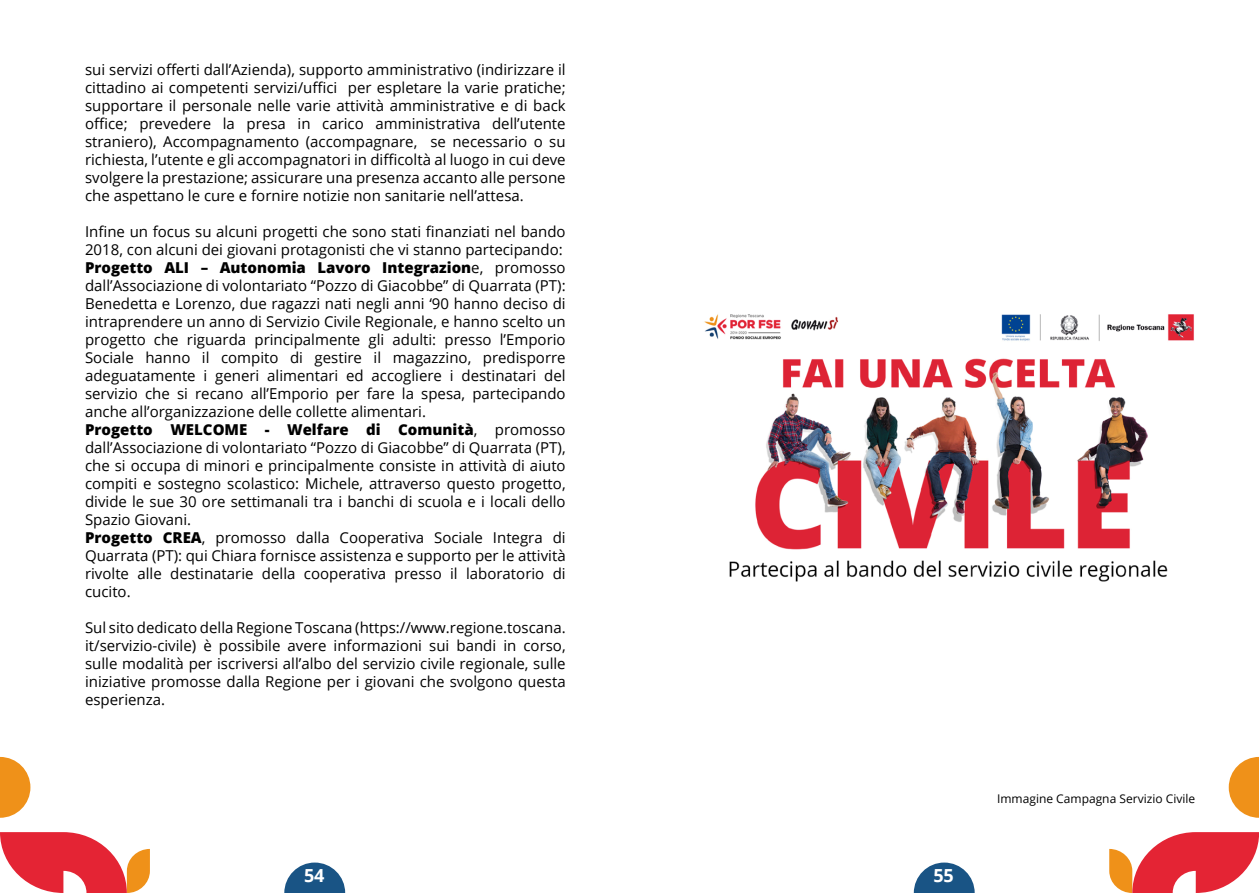
<style>
.page{position:relative;width:1259px;height:893px;background:#fff}
.page>*{position:absolute;margin:0;border:0;box-sizing:border-box;transform-origin:0 0}
.t1{font:700 18px "Open Sans";color:#fff}
.t2{font:15px/18px "Open Sans";color:#000;text-align:justify}
.t3{font:12px "Open Sans";color:#000}
.s1{font-weight:800}
</style>
<div class="page">
<svg style="left:914px;top:862px;width:60px;height:31px"></svg>
<svg style="left:284px;top:862px;width:61px;height:31px"></svg>
<svg style="left:0;top:757px;width:30px;height:61px"></svg>
<svg style="left:0;top:832px;width:150px;height:61px"></svg>
<svg style="left:1228px;top:757px;width:31px;height:61px"></svg>
<svg style="left:1109px;top:832px;width:150px;height:61px"></svg>
<img style="left:704px;top:314px;width:490px;height:268px">
<p class="t2" style="left:85px;top:60px;width:482px">sui servizi offerti dall’Azienda), supporto amministrativo (indirizzare il cittadino ai competenti servizi/uffici per espletare la varie pratiche; supportare il personale nelle varie attività amministrative e di back office; prevedere la presa in carico amministrativa dell’utente straniero), Accompagnamento (accompagnare, se necessario o su richiesta, l’utente e gli accompagnatori in difficoltà al luogo in cui deve svolgere la prestazione; assicurare una presenza accanto alle persone che aspettano le cure e fornire notizie non sanitarie nell’attesa.</p>
<p class="t2" style="left:85px;top:222px;width:482px;text-align:left">Infine un focus su alcuni progetti che sono stati finanziati nel bando 2018, con alcuni dei giovani protagonisti che vi stanno partecipando:<br><span class="s1">Progetto ALI – Autonomia Lavoro Integrazion</span>e, promosso dall’Associazione di volontariato “Pozzo di Giacobbe” di Quarrata (PT):<br>Benedetta e Lorenzo, due ragazzi nati negli anni ‘90 hanno deciso di intraprendere un anno di Servizio Civile Regionale, e hanno scelto un progetto che riguarda principalmente gli adulti: presso l’Emporio Sociale hanno il compito di gestire il magazzino, predisporre adeguatamente i generi alimentari ed accogliere i destinatari del servizio che si recano all’Emporio per fare la spesa, partecipando anche all’organizzazione delle collette alimentari.<br><span class="s1">Progetto WELCOME - Welfare di Comunità</span>, promosso dall’Associazione di volontariato “Pozzo di Giacobbe” di Quarrata (PT), che si occupa di minori e principalmente consiste in attività di aiuto compiti e sostegno scolastico: Michele, attraverso questo progetto, divide le sue 30 ore settimanali tra i banchi di scuola e i locali dello Spazio Giovani.<br><span class="s1">Progetto CREA</span>, promosso dalla Cooperativa Sociale Integra di Quarrata (PT): qui Chiara fornisce assistenza e supporto per le attività rivolte alle destinatarie della cooperativa presso il laboratorio di cucito.</p>
<p class="t2" style="left:85px;top:618px;width:482px">Sul sito dedicato della Regione Toscana (https://www.regione.toscana. it/servizio-civile) è possibile avere informazioni sui bandi in corso, sulle modalità per iscriversi all’albo del servizio civile regionale, sulle iniziative promosse dalla Regione per i giovani che svolgono questa esperienza.</p>
<p class="t1" style="left:304px;top:862px;width:22px">54</p>
<p class="t1" style="left:933px;top:862px;width:22px">55</p>
<p class="t3" style="left:997px;top:790px;width:200px">Immagine Campagna Servizio Civile</p>
</div>
